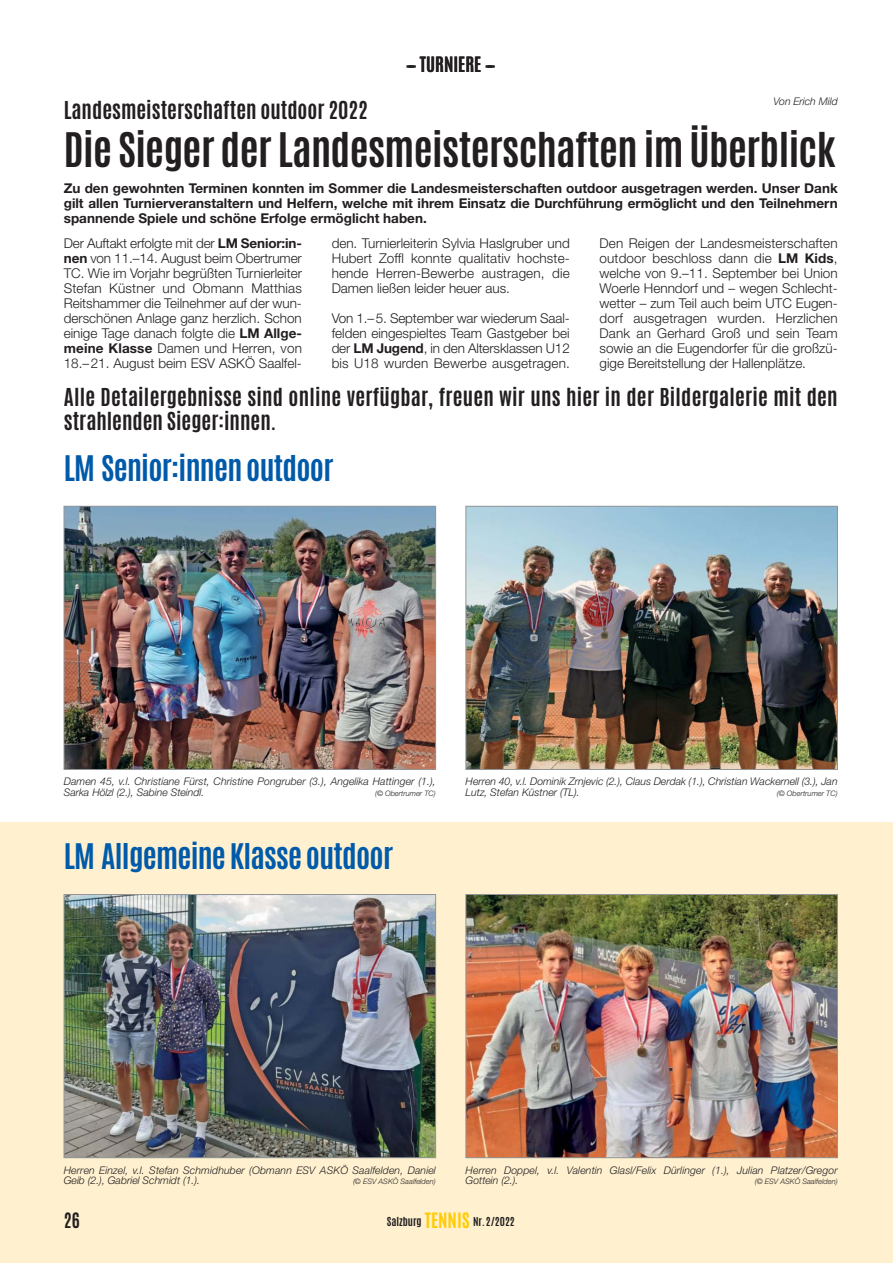
<style>
.page{position:relative;width:893px;height:1263px;background:#fff}
.page>*{position:absolute;margin:0;border:0;box-sizing:border-box;transform-origin:0 0}
.t1{font:700 40.5px "Antonio";letter-spacing:-.015em;color:#231f20}
.t2{font:700 30px "Antonio";letter-spacing:-.025em;color:#005aaa}
.t3{font:700 21px/24px "Antonio";letter-spacing:.01em;color:#231f20}
.t4{font:700 18px "Antonio";color:#231f20}
.t5{font:700 18px "Antonio";color:#231f20;scale:.95 1}
.t6{font:300 13.5px/15px "Helvetica Neue";color:#231f20;text-align:justify}
.t7{font:700 13.5px/15px "Helvetica Neue";color:#231f20;text-align:justify}
.t8{font:italic 300 10.5px/10.5px "Helvetica Neue";letter-spacing:.01em;color:#231f20}
.t9{font:700 10.5px "Antonio";color:#231f20}
.t10{font:italic 300 7.5px "Helvetica Neue";color:#231f20}
.s1{font-weight:700}
.s2{font-size:18px;color:#ffcb04}
</style>
<div class="page">
<div style="left:0;top:823px;width:893px;height:440px;background:#fff1d0"></div>
<img style="left:66px;top:508px;width:368px;height:260px">
<div style="left:64px;top:506px;width:372px;height:264px;border:1px solid #939598"></div>
<img style="left:468px;top:508px;width:368px;height:260px">
<div style="left:466px;top:506px;width:372px;height:264px;border:1px solid #939598"></div>
<img style="left:66px;top:896px;width:368px;height:260px">
<div style="left:64px;top:894px;width:372px;height:264px;border:1px solid #939598"></div>
<img style="left:468px;top:896px;width:368px;height:260px">
<div style="left:466px;top:894px;width:372px;height:264px;border:1px solid #939598"></div>
<h3 class="t4" style="left:406px;top:56px;width:92px">––– TURNIERE –––</h3>
<h3 class="t4" style="left:406px;top:56px;width:10px">––</h3>
<h3 class="t4" style="left:485px;top:56px;width:10px">––</h3>
<p class="t8" style="left:773px;top:97px;width:66px">Von Erich Mild</p>
<h3 class="t3" style="left:64px;top:99px;width:306px">Landesmeisterschaften outdoor 2022</h3>
<h1 class="t1" style="left:64px;top:132px;width:773px">Die Sieger der Landesmeisterschaften im Überblick</h1>
<p class="t7" style="left:64px;top:182px;width:775px">Zu den gewohnten Terminen konnten im Sommer die Landesmeisterschaften outdoor ausgetragen werden. Unser Dank gilt allen Turnierveranstaltern und Helfern, welche mit ihrem Einsatz die Durchführung ermöglicht und den Teilnehmern spannende Spiele und schöne Erfolge ermöglicht haben.</p>
<p class="t6" style="left:64px;top:236px;width:240px">Der Auftakt erfolgte mit der <span class="s1">LM Senior:in - nen</span> von 11.–14. August beim Obertrumer TC. Wie im Vorjahr begrüßten Turnierleiter Stefan Küstner und Obmann Matthias Reitshammer die Teilnehmer auf der wun&shy;derschönen Anlage ganz herzlich. Schon einige Tage danach folgte die <span class="s1">LM Allge&shy;meine Klasse</span> Damen und Herren, von 18.–21. August beim ESV ASKÖ Saalfel-</p>
<h3 class="t3" style="left:64px;top:386px;width:775px">Alle Detailergebnisse sind online verfügbar, freuen wir uns hier in der Bildergalerie mit den strahlenden Sieger:innen.</h3>
<p class="t6" style="left:332px;top:236px;width:240px">den. Turnierleiterin Sylvia Haslgruber und Hubert Zoffl konnte qualitativ hochste&shy;hende Herren-Bewerbe austragen, die Damen ließen leider heuer aus.</p>
<p class="t6" style="left:332px;top:311px;width:240px">Von 1.–5. September war wiederum Saal&shy;felden eingespieltes Team Gastgeber bei der <span class="s1">LM Jugend</span>, in den Altersklassen U12 bis U18 wurden Bewerbe ausgetragen.</p>
<p class="t6" style="left:600px;top:236px;width:240px">Den Reigen der Landesmeisterschaften outdoor beschloss dann die <span class="s1">LM Kids</span>, welche von 9.–11. September bei Union Woerle Henndorf und – wegen Schlecht&shy;wetter – zum Teil auch beim UTC Eugen&shy;dorf ausgetragen wurden. Herzlichen Dank an Gerhard Groß und sein Team sowie an die Eugendorfer für die großzü&shy;gige Bereitstellung der Hallenplätze.</p>
<h2 class="t2" style="left:64px;top:455px;width:271px">LM Senior:innen outdoor</h2>
<p class="t8" style="left:64px;top:777px;width:373px">Damen 45, v.l. Christiane Fürst, Christine Pongruber (3.), Angelika Hattinger (1.),<br>Sarka Hölzl (2.), Sabine Steindl.</p>
<p class="t10" style="left:375px;top:791px;width:62px">(© Obertrumer TC)</p>
<h2 class="t2" style="left:64px;top:843px;width:331px">LM Allgemeine Klasse outdoor</h2>
<p class="t8" style="left:466px;top:777px;width:374px">Herren 40, v.l. Dominik Zrnjevic (2.), Claus Derdak (1.), Christian Wackernell (3.), Jan<br>Lutz, Stefan Küstner (TL).</p>
<p class="t10" style="left:777px;top:791px;width:62px">(© Obertrumer TC)</p>
<p class="t8" style="left:64px;top:1166px;width:374px">Herren Einzel, v.l. Stefan Schmidhuber (Obmann ESV ASKÖ Saalfelden, Daniel<br>Geib (2.), Gabriel Schmidt (1.).</p>
<p class="t10" style="left:353px;top:1179px;width:84px">(© ESV ASKÖ Saalfelden)</p>
<p class="t8" style="left:466px;top:1166px;width:374px">Herren Doppel, v.l. Valentin Glasl/Felix Dürlinger (1.), Julian Platzer/Gregor<br>Gottein (2.).</p>
<p class="t10" style="left:755px;top:1179px;width:84px">(© ESV ASKÖ Saalfelden)</p>
<h3 class="t5" style="left:64px;top:1213px;width:18px">26</h3>
<p class="t9" style="left:387px;top:1217px;width:130px">Salzburg <span class="s2">TENNIS</span> Nr.2/2022</p>
</div>
